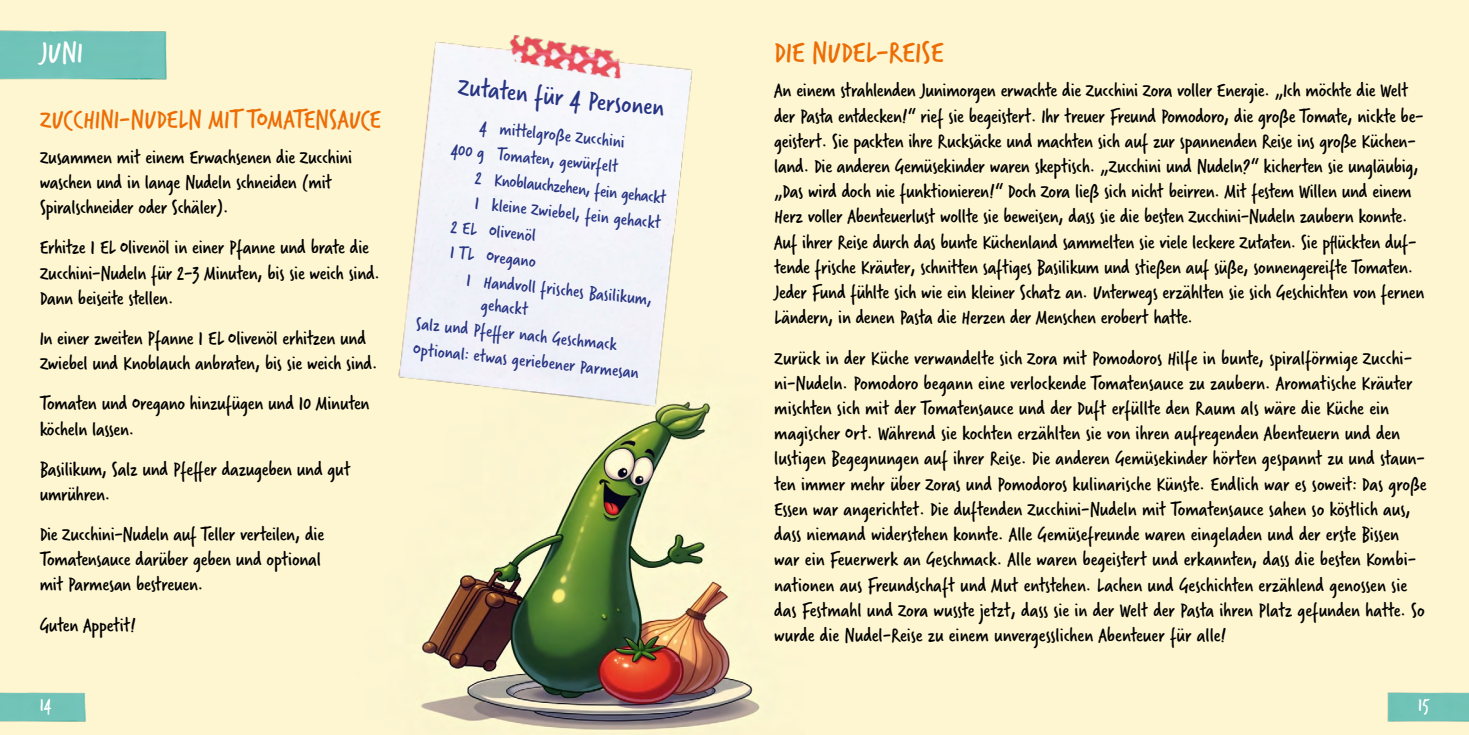
<style>
.page{position:relative;width:1469px;height:735px;background:#fff}
.page>*{position:absolute;margin:0;border:0;box-sizing:border-box;transform-origin:0 0}
.Titel_18pt_orange{font:31.5px "Verveine";color:#ed6d05}
.Fließtext_11pt{font:31.5px "Verveine";color:#fff}
.Fließtext_11pt-2{font:28px "Verveine";color:#ed6d05}
.Fließtext_11pt-3{font:28px "Verveine";color:#283583}
.Fließtext_11pt-4{font:21px/25.2px "Verveine";letter-spacing:-.01em;color:#000}
.Fließtext_11pt-5{font:19.25px/23.1px "Verveine";color:#283583}
.Fließtext_11pt-6{font:19.25px "Verveine";color:#fff}
</style>
<div class="page">
<div style="left:0;top:0;width:1468px;height:734px;background:#fdf6d1"></div>
<img style="left:1385px;top:691px;width:83px;height:30px">
<img style="left:0;top:28px;width:167px;height:53px">
<img style="left:0;top:691px;width:85px;height:30px">
<img style="left:384px;top:25px;width:323px;height:392px">
<p class="Fließtext_11pt" style="left:40px;top:30px;width:45px">JUNI</p>
<p class="Fließtext_11pt-2" style="left:40px;top:99px;width:343px">ZUCCHINI-NUDELN MIT TOMATENSAUCE</p>
<p class="Fließtext_11pt-4" style="left:40px;top:144px;width:314px">Zusammen mit einem Erwachsenen die Zucchini waschen und in lange Nudeln schneiden (mit<br>Spiralschneider oder Schäler).</p>
<p class="Fließtext_11pt-4" style="left:40px;top:235px;width:342px">Erhitze 1 EL Olivenöl in einer Pfanne und brate die<br>Zucchini-Nudeln für 2-3 Minuten, bis sie weich sind.<br>Dann beiseite stellen.</p>
<p class="Fließtext_11pt-4" style="left:40px;top:325px;width:339px">In einer zweiten Pfanne 1 EL Olivenöl erhitzen und<br>Zwiebel und Knoblauch anbraten, bis sie weich sind.</p>
<p class="Fließtext_11pt-4" style="left:40px;top:391px;width:331px">Tomaten und Oregano hinzufügen und 10 Minuten köcheln lassen.</p>
<p class="Fließtext_11pt-4" style="left:40px;top:456px;width:312px">Basilikum, Salz und Pfeffer dazugeben und gut umrühren.</p>
<p class="Fließtext_11pt-4" style="left:40px;top:521px;width:286px">Die Zucchini-Nudeln auf Teller verteilen, die<br>Tomatensauce darüber geben und optional mit Parmesan bestreuen.</p>
<p class="Fließtext_11pt-4" style="left:40px;top:612px;width:98px">Guten Appetit!</p>
<p class="Fließtext_11pt-6" style="left:40px;top:690px;width:14px">14</p>
<p class="Fließtext_11pt-3" style="left:460px;top:67px;width:209px;rotate:6deg">Zutaten für 4 Personen</p>
<p class="Fließtext_11pt-5" style="left:481px;top:115px;width:147px;rotate:6deg">4 mittelgroße Zucchini</p>
<p class="Fließtext_11pt-5" style="left:452px;top:138px;width:169px;rotate:6deg">400 g Tomaten, gewürfelt</p>
<p class="Fließtext_11pt-5" style="left:476px;top:166px;width:193px;rotate:6deg">2 Knoblauchzehen, fein gehackt</p>
<p class="Fließtext_11pt-5" style="left:476px;top:192px;width:189px;rotate:6deg">1 kleine Zwiebel, fein gehackt</p>
<p class="Fließtext_11pt-5" style="left:452px;top:215px;width:87px;rotate:6deg">2 EL Olivenöl</p>
<p class="Fließtext_11pt-5" style="left:452px;top:240px;width:87px;rotate:6deg">1 TL Oregano</p>
<p class="Fließtext_11pt-5" style="left:485px;top:270px;width:171px;text-indent:-17px;rotate:6deg">1 Handvoll frisches Basilikum, gehackt</p>
<p class="Fließtext_11pt-5" style="left:417px;top:311px;width:204px;rotate:6deg">Salz und Pfeff er nach Geschmack</p>
<p class="Fließtext_11pt-5" style="left:414px;top:337px;width:228px;rotate:6deg">Optional: etwas geriebener Parmesan</p>
<p class="Titel_18pt_orange" style="left:774px;top:30px;width:171px">DIE NUDEL-REISE</p>
<p class="Fließtext_11pt-4" style="left:774px;top:78px;width:651px">An einem strahlenden Junimorgen erwachte die Zucchini Zora voller Energie. „Ich möchte die Welt der Pasta entdecken!“ rief sie begeistert. Ihr treuer Freund Pomodoro, die große Tomate, nickte be&shy;geistert. Sie packten ihre Rucksäcke und machten sich auf zur spannenden Reise ins große Küchen&shy;land. Die anderen Gemüsekinder waren skeptisch. „Zucchini und Nudeln?“ kicherten sie ungläubig, „Das wird doch nie funktionieren!“ Doch Zora ließ sich nicht beirren. Mit festem Willen und einem Herz voller Abenteuerlust wollte sie beweisen, dass sie die besten Zucchini-Nudeln zaubern konnte.<br>Auf ihrer Reise durch das bunte Küchenland sammelten sie viele leckere Zutaten. Sie pflückten duf&shy;tende frische Kräuter, schnitten saftiges Basilikum und stießen auf süße, sonnengereifte Tomaten.<br>Jeder Fund fühlte sich wie ein kleiner Schatz an. Unterwegs erzählten sie sich Geschichten von fernen Ländern, in denen Pasta die Herzen der Menschen erobert hatte.</p>
<p class="Fließtext_11pt-4" style="left:774px;top:345px;width:654px">Zurück in der Küche verwandelte sich Zora mit Pomodoros Hilfe in bunte, spiralförmige Zucchi&shy;ni-Nudeln. Pomodoro begann eine verlockende Tomatensauce zu zaubern. Aromatische Kräuter mischten sich mit der Tomatensauce und der Duft erfüllte den Raum als wäre die Küche ein magischer Ort. Während sie kochten erzählten sie von ihren aufregenden Abenteuern und den lustigen Begegnungen auf ihrer Reise. Die anderen Gemüsekinder hörten gespannt zu und staun&shy;ten immer mehr über Zoras und Pomodoros kulinarische Künste. Endlich war es soweit: Das große Essen war angerichtet. Die duftenden Zucchini-Nudeln mit Tomatensauce sahen so köstlich aus, dass niemand widerstehen konnte. Alle Gemüsefreunde waren eingeladen und der erste Bissen war ein Feuerwerk an Geschmack. Alle waren begeistert und erkannten, dass die besten Kombi&shy;nationen aus Freundschaft und Mut entstehen. Lachen und Geschichten erzählend genossen sie das Festmahl und Zora wusste jetzt, dass sie in der Welt der Pasta ihren Platz gefunden hatte. So wurde die Nudel-Reise zu einem unvergesslichen Abenteuer für alle!</p>
<p class="Fließtext_11pt-6" style="left:1417px;top:690px;width:13px">15</p>
</div>
